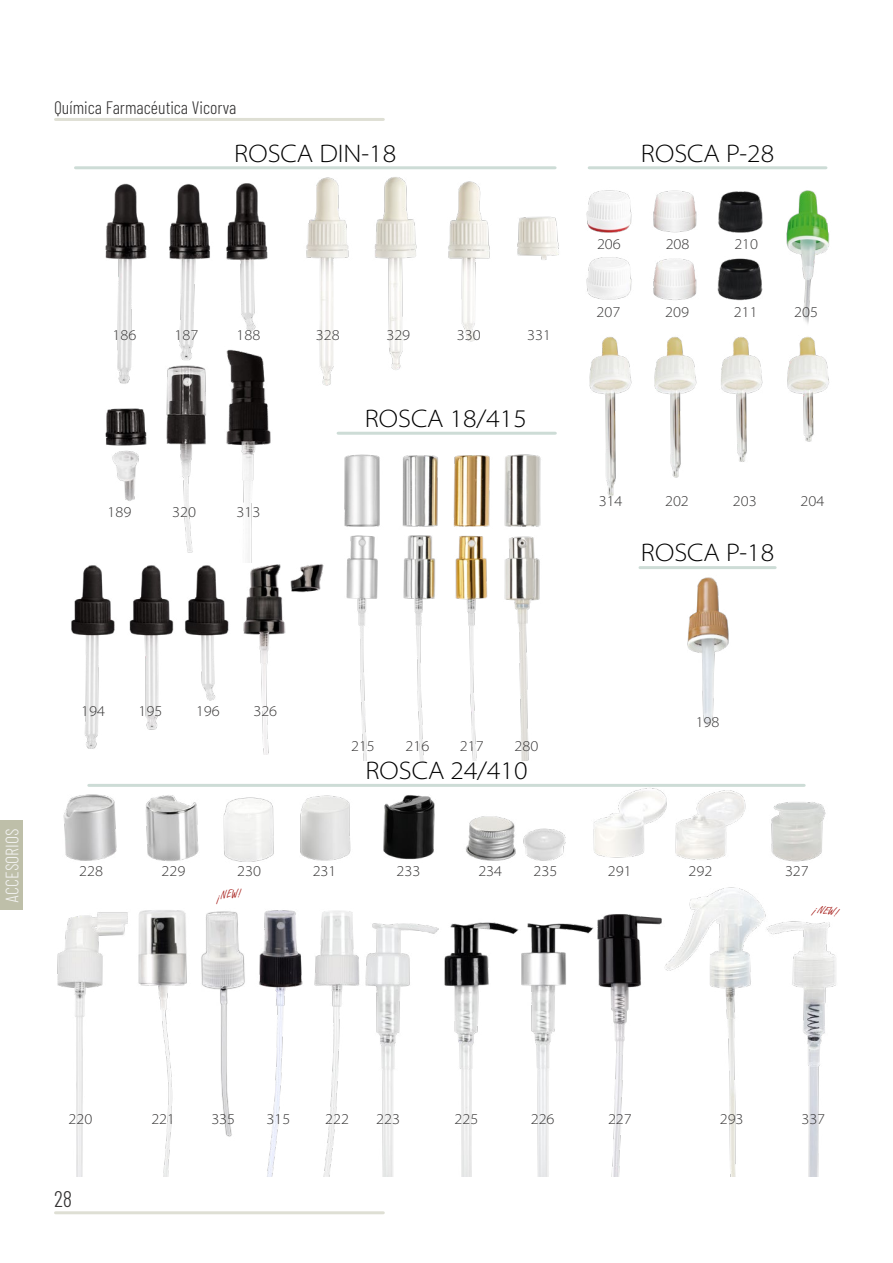
<style>
.page{position:relative;width:893px;height:1263px;background:#fff}
.page>*{position:absolute;margin:0;border:0;box-sizing:border-box;transform-origin:0 0}
.t1{font:300 semi-expanded 25.5px "Myriad Pro";color:#000}
.t2{font:300 22.5px "Barlow Condensed";color:#333232}
.t3{font:300 18px "Barlow Condensed";color:#333232}
.t4{font:300 18px "Barlow Condensed";color:#f3f3f2}
.t5{font:300 semi-expanded 15px "Myriad Pro";color:#333232}
.t6{font:12px "Freestyle Script";color:#a51a16}
</style>
<div class="page">
<img style="left:105px;top:183px;width:166px;height:366px">
<img style="left:687px;top:577px;width:42px;height:148px">
<hr style="left:56px;top:118px;width:327px;height:3px;background:#bebfa9">
<div style="left:0;top:820px;width:22px;height:90px;background:#bebfa9"></div>
<img style="left:344px;top:454px;width:197px;height:306px">
<img style="left:586px;top:190px;width:243px;height:307px">
<img style="left:57px;top:784px;width:779px;height:392px">
<hr style="left:589px;top:166px;width:237px;height:3px;background:#9bb9ae">
<hr style="left:338px;top:432px;width:217px;height:3px;background:#9bb9ae">
<hr style="left:75px;top:166px;width:480px;height:3px;background:#9bb9ae">
<hr style="left:89px;top:784px;width:715px;height:3px;background:#9bb9ae">
<hr style="left:640px;top:566px;width:135px;height:3px;background:#9bb9ae">
<hr style="left:56px;top:1211px;width:327px;height:3px;background:#bebfa9">
<img style="left:71px;top:549px;width:253px;height:206px">
<img style="left:306px;top:177px;width:253px;height:209px">
<p class="t3" style="left:54px;top:96px;width:184px">Química Farmacéutica Vicorva</p>
<h1 class="t1" style="left:234px;top:139px;width:163px">ROSCA DIN-18</h1>
<h1 class="t1" style="left:641px;top:139px;width:135px">ROSCA P-28</h1>
<p class="t5" style="left:597px;top:236px;width:25px">206</p>
<p class="t5" style="left:666px;top:236px;width:25px">208</p>
<p class="t5" style="left:734px;top:236px;width:25px">210</p>
<p class="t5" style="left:112px;top:326px;width:25px">186</p>
<p class="t5" style="left:175px;top:326px;width:25px">187</p>
<p class="t5" style="left:237px;top:326px;width:25px">188</p>
<p class="t5" style="left:108px;top:503px;width:25px">189</p>
<p class="t5" style="left:172px;top:503px;width:25px">320</p>
<p class="t5" style="left:237px;top:503px;width:25px">313</p>
<p class="t5" style="left:316px;top:326px;width:25px">328</p>
<p class="t5" style="left:386px;top:326px;width:25px">329</p>
<p class="t5" style="left:457px;top:326px;width:25px">330</p>
<p class="t5" style="left:527px;top:326px;width:25px">331</p>
<h1 class="t1" style="left:365px;top:404px;width:164px">ROSCA 18/415</h1>
<p class="t5" style="left:597px;top:303px;width:25px">207</p>
<p class="t5" style="left:665px;top:303px;width:25px">209</p>
<p class="t5" style="left:734px;top:303px;width:25px">211</p>
<p class="t5" style="left:794px;top:303px;width:25px">205</p>
<p class="t5" style="left:599px;top:492px;width:25px">314</p>
<p class="t5" style="left:665px;top:492px;width:25px">202</p>
<p class="t5" style="left:733px;top:492px;width:25px">203</p>
<p class="t5" style="left:800px;top:492px;width:25px">204</p>
<h1 class="t1" style="left:641px;top:539px;width:135px">ROSCA P-18</h1>
<p class="t4" style="left:1px;top:902px;width:76px;rotate:-90deg">ACCESORIOS</p>
<p class="t5" style="left:81px;top:703px;width:25px">194</p>
<p class="t5" style="left:139px;top:703px;width:25px">195</p>
<p class="t5" style="left:196px;top:703px;width:25px">196</p>
<p class="t5" style="left:253px;top:703px;width:25px">326</p>
<p class="t5" style="left:351px;top:738px;width:25px">215</p>
<p class="t5" style="left:405px;top:738px;width:25px">216</p>
<p class="t5" style="left:460px;top:738px;width:25px">217</p>
<p class="t5" style="left:514px;top:738px;width:25px">280</p>
<h1 class="t1" style="left:365px;top:756px;width:164px">ROSCA 24/410</h1>
<p class="t5" style="left:696px;top:713px;width:25px">198</p>
<p class="t5" style="left:79px;top:863px;width:25px">228</p>
<p class="t5" style="left:162px;top:863px;width:25px">229</p>
<p class="t5" style="left:237px;top:863px;width:25px">230</p>
<p class="t5" style="left:313px;top:863px;width:25px">231</p>
<p class="t5" style="left:397px;top:863px;width:25px">233</p>
<p class="t5" style="left:478px;top:863px;width:25px">234</p>
<p class="t5" style="left:533px;top:863px;width:25px">235</p>
<p class="t5" style="left:608px;top:863px;width:25px">291</p>
<p class="t5" style="left:688px;top:863px;width:25px">292</p>
<p class="t5" style="left:785px;top:863px;width:25px">327</p>
<p class="t6" style="left:217px;top:890px;width:25px;rotate:-9deg">¡NEW!</p>
<p class="t6" style="left:816px;top:902px;width:25px;rotate:10deg">¡NEW!</p>
<p class="t5" style="left:69px;top:1111px;width:25px">220</p>
<p class="t5" style="left:151px;top:1111px;width:25px">221</p>
<p class="t5" style="left:211px;top:1111px;width:25px">335</p>
<p class="t5" style="left:267px;top:1111px;width:25px">315</p>
<p class="t5" style="left:325px;top:1111px;width:25px">222</p>
<p class="t5" style="left:376px;top:1111px;width:25px">223</p>
<p class="t5" style="left:454px;top:1111px;width:25px">225</p>
<p class="t5" style="left:531px;top:1111px;width:25px">226</p>
<p class="t5" style="left:608px;top:1111px;width:25px">227</p>
<p class="t5" style="left:720px;top:1111px;width:25px">293</p>
<p class="t5" style="left:801px;top:1111px;width:25px">337</p>
<h2 class="t2" style="left:54px;top:1185px;width:20px">28</h2>
</div>
